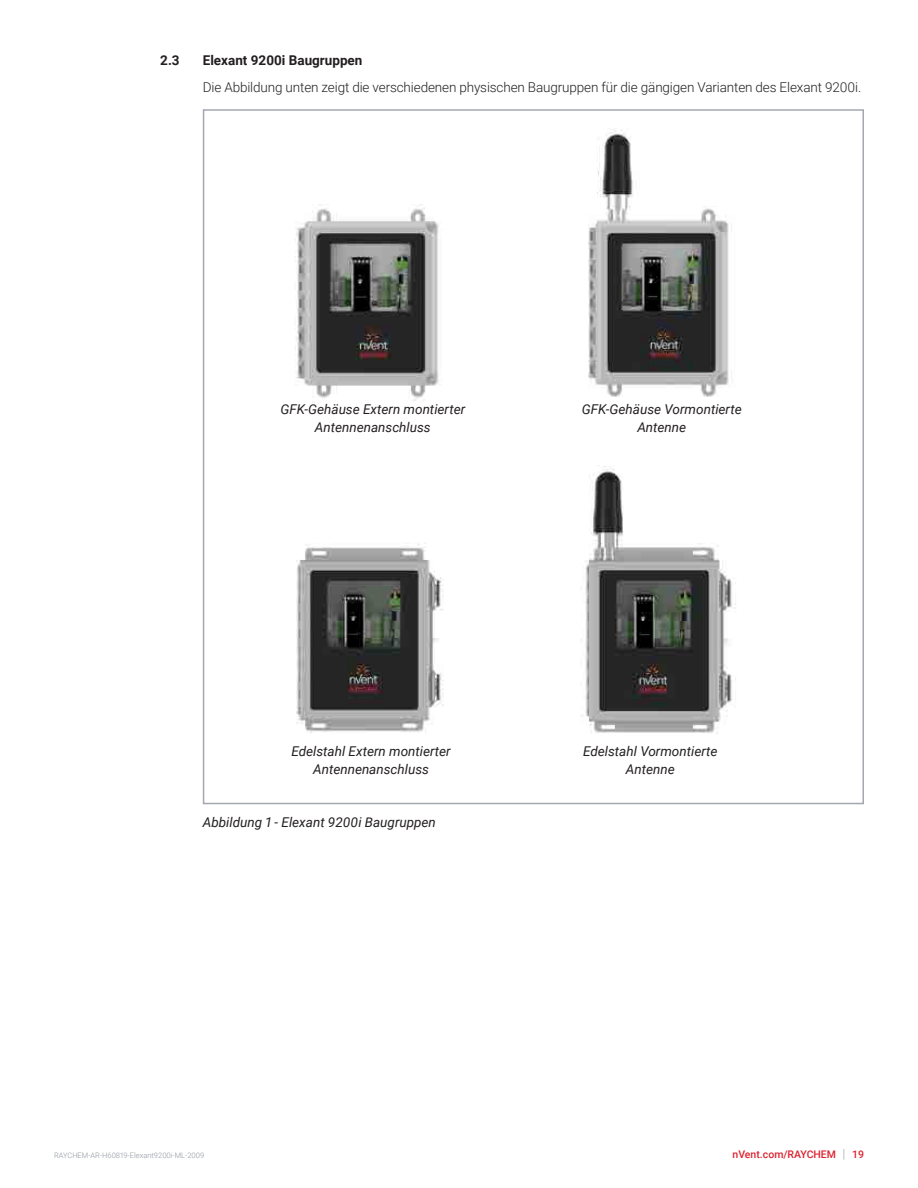
<style>
.page{position:relative;width:918px;height:1188px;background:#fff}
.page>*{position:absolute;margin:0;border:0;box-sizing:border-box;transform-origin:0 0}
.t1{font:italic 13.5px/18px "Roboto";color:#231f20;text-align:center}
.t2{font:300 13.5px "Roboto";letter-spacing:-.01em;color:#231f20}
.t3{font:700 13.5px "Roboto";color:#231f20}
.t4{font:500 10.5px "Roboto";color:#db2230}
.t5{font:300 7.5px "Roboto";color:#8f959e}
.s1{font-weight:300;font-size:12.6px;color:#8f959e}
</style>
<div class="page">
<img style="left:295px;top:204px;width:144px;height:199px">
<img style="left:588px;top:129px;width:145px;height:268px">
<img style="left:581px;top:465px;width:155px;height:269px">
<img style="left:296px;top:543px;width:148px;height:190px">
<p class="t3" style="left:160px;top:51px;width:21px">2.3</p>
<p class="t3" style="left:203px;top:51px;width:161px">Elexant 9200i Baugruppen</p>
<p class="t2" style="left:203px;top:78px;width:660px">Die Abbildung unten zeigt die verschiedenen physischen Baugruppen für die gängigen Varianten des Elexant 9200i.</p>
<p class="t1" style="left:280px;top:399px;width:186px">GFK-Gehäuse Extern montierter<br>Antennenanschluss</p>
<p class="t1" style="left:582px;top:399px;width:161px">GFK-Gehäuse Vormontierte<br>Antenne</p>
<p class="t1" style="left:291px;top:742px;width:161px">Edelstahl Extern montierter<br>Antennenanschluss</p>
<p class="t1" style="left:203px;top:813px;width:235px">Abbildung 1 - Elexant 9200i Baugruppen</p>
<p class="t1" style="left:583px;top:742px;width:136px">Edelstahl Vormontierte<br>Antenne</p>
<p class="t5" style="left:54px;top:1150px;width:152px">RAYCHEM-AR-H60819-Elexant9200i-ML-2009</p>
<p class="t4" style="left:733px;top:1147px;width:133px">nVent.com/RAYCHEM <span class="s1">|</span> 19</p>
</div>
